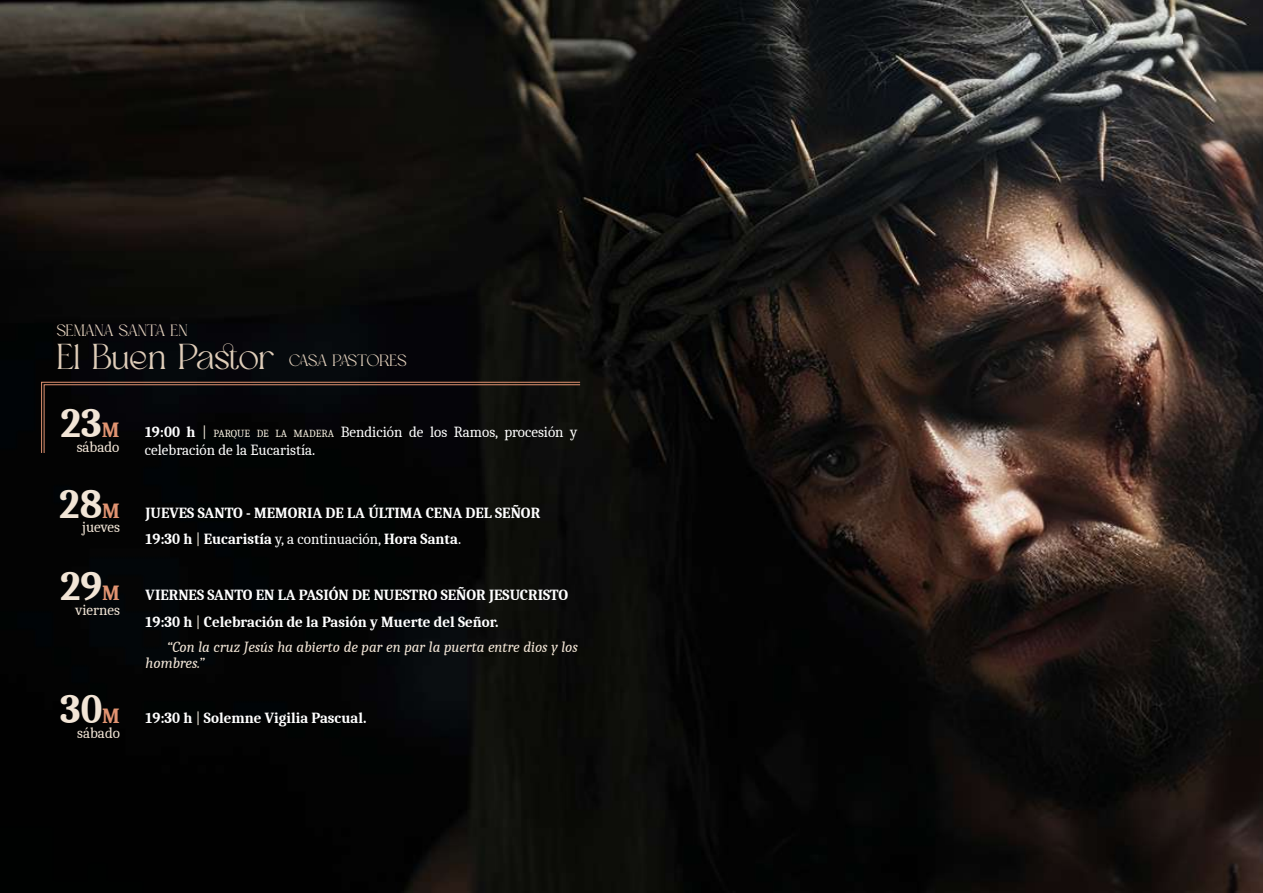
<style>
.page{position:relative;width:1263px;height:893px;background:#fff}
.page>*{position:absolute;margin:0;border:0;box-sizing:border-box;transform-origin:0 0}
.t1{font:700 40.5px "Caladea";color:#f2e5d6}
.t2{font:36px "Biheastra";color:#dfcdb9}
.t3{font:16.5px "Biheastra";color:#dfcdb9}
.t4{font:700 15px/26.5px "Caladea";color:#fff}
.t5{font:15px/18px "Caladea";color:#fff}
.t6{font:italic 15px/16.5px "Caladea";color:#f2e5d6}
.t7{font:15px "Caladea";color:#f2e5d6}
.s1{font-size:16.5px}
.s2{font-size:21px;color:#e29472}
.s3{font-weight:700}
.s4{color:#f8f1e1}
.s5{font-size:10.5px;color:#f8f1e1}
.s6{font-weight:400;color:#f8f1e1}
.s7{font-weight:400}
</style>
<div class="page">
<img style="left:0;top:0;width:1263px;height:893px">
<svg style="left:41px;top:382px;width:540px;height:71px;background:#0e0b0b"></svg>
<p class="t3" style="left:57px;top:322px;width:132px">SEMANA SANTA EN</p>
<h2 class="t2" style="left:57px;top:339px;width:351px">El Buen Pastor <span class="s1">CASA PASTORES</span></h2>
<h1 class="t1" style="left:61px;top:399px;width:60px">23<span class="s2">M</span></h1>
<p class="t7" style="left:77px;top:438px;width:44px">sábado</p>
<h1 class="t1" style="left:59px;top:479px;width:62px">28<span class="s2">M</span></h1>
<p class="t7" style="left:82px;top:518px;width:39px">jueves</p>
<h1 class="t1" style="left:60px;top:561px;width:61px">29<span class="s2">M</span></h1>
<p class="t7" style="left:75px;top:600px;width:46px">viernes</p>
<h1 class="t1" style="left:60px;top:684px;width:61px">30<span class="s2">M</span></h1>
<p class="t7" style="left:77px;top:724px;width:44px">sábado</p>
<p class="t5" style="left:145px;top:423px;width:434px"><span class="s3">19:00 h</span> <span class="s4">|</span> <span class="s5">PARQUE DE LA MADERA</span> Bendición de los Ramos, procesión y celebración de la Eucaristía.</p>
<p class="t4" style="left:146px;top:499px;width:396px">JUEVES SANTO - MEMORIA DE LA ÚLTIMA CENA DEL SEÑOR<br>19:30 h <span class="s6">|</span> Eucaristía <span class="s7">y, a continuación,</span> Hora Santa<span class="s7">.</span></p>
<p class="t4" style="left:146px;top:581px;width:424px">VIERNES SANTO EN LA PASIÓN DE NUESTRO SEÑOR JESUCRISTO<br>19:30 h <span class="s6">|</span> Celebración de la Pasión y Muerte del Señor.</p>
<p class="t6" style="left:146px;top:638px;width:434px;text-indent:21px">“Con la cruz Jesús ha abierto de par en par la puerta entre dios y los hombres.”</p>
<p class="t4" style="left:146px;top:704px;width:222px">19:30 h <span class="s6">|</span> Solemne Vigilia Pascual.</p>
</div>
